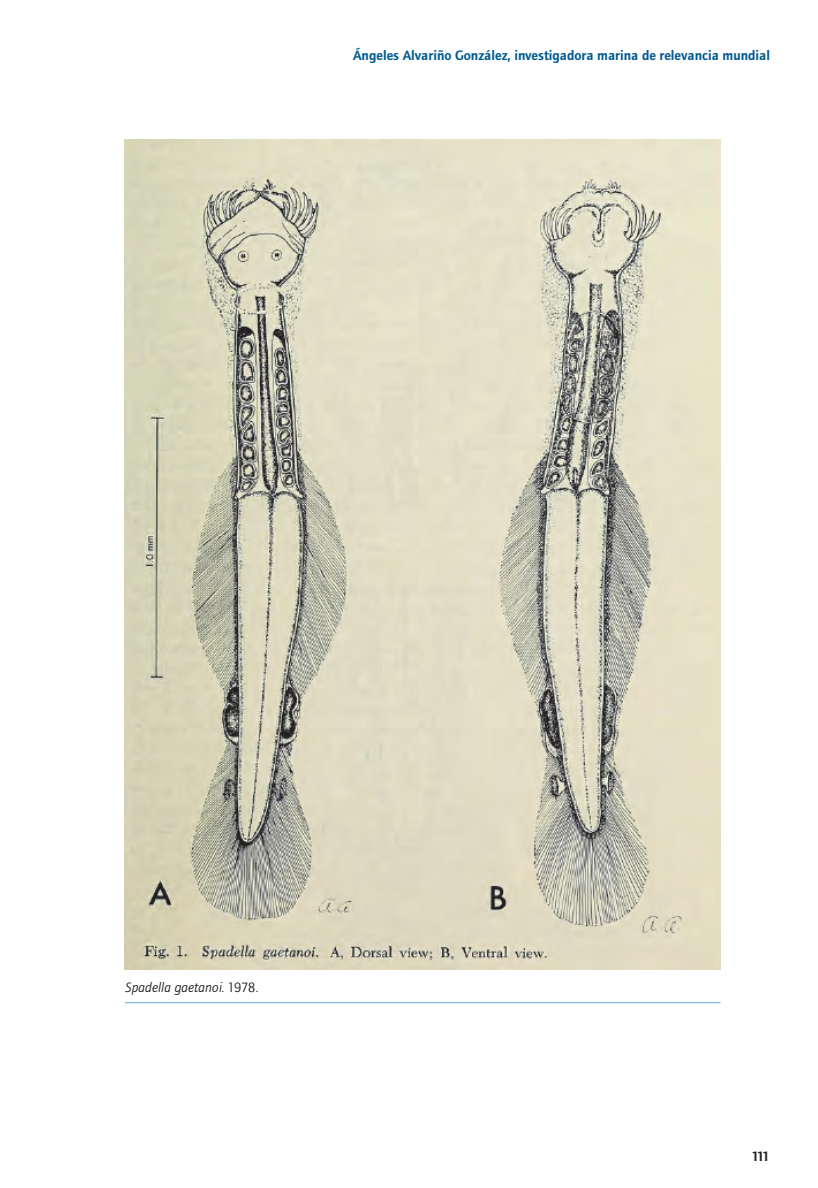
<style>
.page{position:relative;width:818px;height:1188px;background:#fff}
.page>*{position:absolute;margin:0;border:0;box-sizing:border-box;transform-origin:0 0}
.t1{font:600 14px "Foundry Journal";color:#005a91}
.t2{font:italic 14px "Foundry Journal";color:#231f20}
.t3{font:600 14px "Foundry Journal";color:#231f20}
.s1{font-style:normal}
</style>
<div class="page">
<hr style="left:125px;top:1002px;width:595px;height:1px;background:#5da9d7">
<img style="left:125px;top:140px;width:595px;height:829px">
<p class="t1" style="left:353px;top:47px;width:418px">Ángeles Alvariño González, investigadora marina de relevancia mundial</p>
<p class="t2" style="left:125px;top:980px;width:135px">Spadella gaetanoi. <span class="s1">1978.</span></p>
<p class="t3" style="left:751px;top:1148px;width:20px">111</p>
</div>
